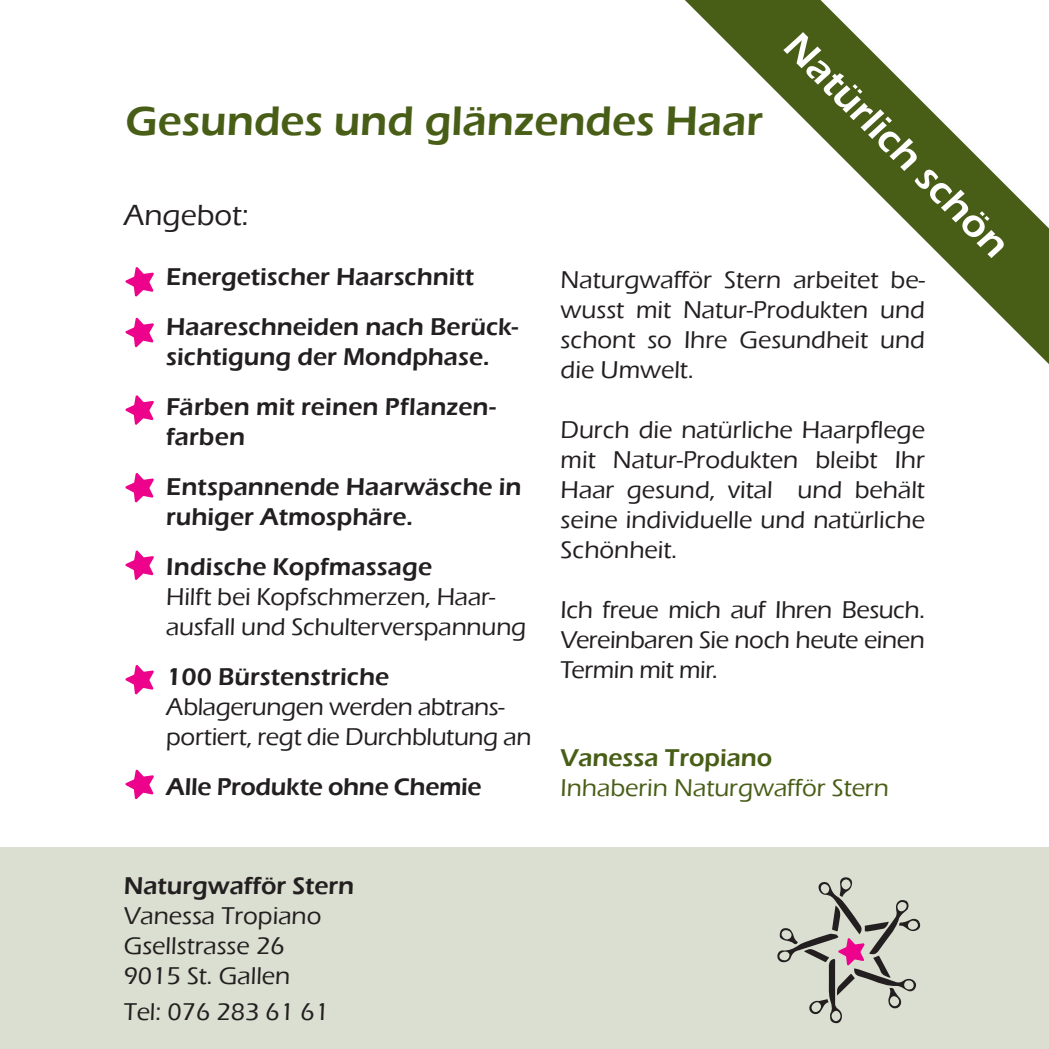
<style>
.page{position:relative;width:1049px;height:1049px;background:#fff}
.page>*{position:absolute;margin:0;border:0;box-sizing:border-box;transform-origin:0 0}
.t1{font:600 42.5px "Eras ITC";color:#485e17}
.t2{font:600 40px "Eras ITC";color:#fff}
.t3{font:500 30px "Eras ITC";color:#231f20}
.t4{font:500 25px/30px "Eras ITC";color:#231f20}
.t5{font:600 25px/50px "Eras ITC";color:#231f20}
.t6{font:500 25px "Eras ITC";color:#485e17}
.t7{font:600 25px "Eras ITC";color:#485e17}
</style>
<div class="page">
<div style="left:0;top:847px;width:1049px;height:202px;background:#dbdfd1"></div>
<svg style="left:777px;top:877px;width:144px;height:146px"></svg>
<svg style="left:685px;top:0;width:364px;height:364px"></svg>
<svg style="left:125px;top:267px;width:29px;height:30px"></svg>
<svg style="left:125px;top:395px;width:29px;height:30px"></svg>
<svg style="left:125px;top:473px;width:29px;height:30px"></svg>
<svg style="left:125px;top:550px;width:29px;height:30px"></svg>
<svg style="left:125px;top:665px;width:29px;height:30px"></svg>
<svg style="left:125px;top:769px;width:29px;height:30px"></svg>
<svg style="left:125px;top:317px;width:29px;height:30px"></svg>
<h1 class="t1" style="left:125px;top:97px;width:639px">Gesundes und glänzendes Haar</h1>
<p class="t3" style="left:124px;top:198px;width:126px">Angebot:</p>
<h2 class="t2" style="left:807px;top:23px;width:301px;rotate:45deg">Natürlich schön</h2>
<p class="t5" style="left:166px;top:252px;width:354px">Energetischer Haarschnitt<br>Haareschneiden nach Berück-</p>
<p class="t5" style="left:166px;top:332px;width:331px">sichtigung der Mondphase.<br>Färben mit reinen Pflanzen-</p>
<p class="t5" style="left:166px;top:412px;width:357px">farben<br>Entspannende Haarwäsche in</p>
<p class="t5" style="left:166px;top:492px;width:267px">ruhiger Atmosphäre.<br>Indische Kopfmassage</p>
<p class="t4" style="left:166px;top:582px;width:362px">Hilft bei Kopfschmerzen, Haar&shy;ausfall und Schulterverspannung</p>
<p class="t5" style="left:166px;top:652px;width:224px">100 Bürstenstriche</p>
<p class="t4" style="left:166px;top:692px;width:367px">Ablagerungen werden abtrans&shy;portiert, regt die Durchblutung an</p>
<p class="t5" style="left:166px;top:762px;width:317px">Alle Produkte ohne Chemie</p>
<p class="t5" style="left:124px;top:861px;width:232px">Naturgwafför Stern</p>
<p class="t4" style="left:124px;top:901px;width:199px">Vanessa Tropiano<br>Gsellstrasse 26<br>9015 St. Gallen</p>
<p class="t4" style="left:124px;top:997px;width:207px">Tel: 076 283 61 61</p>
<p class="t4" style="left:561px;top:265px;width:366px;text-align:justify">Naturgwafför Stern arbeitet be&shy;wusst mit Natur-Produkten und schont so Ihre Gesundheit und die Umwelt.</p>
<p class="t4" style="left:561px;top:415px;width:366px;text-align:justify">Durch die natürliche Haarpflege mit Natur-Produkten bleibt Ihr Haar gesund, vital und behält seine individuelle und natürliche Schönheit.</p>
<p class="t4" style="left:561px;top:595px;width:366px;text-align:justify">Ich freue mich auf Ihren Besuch.<br>Vereinbaren Sie noch heute einen Termin mit mir.</p>
<p class="t7" style="left:561px;top:743px;width:213px">Vanessa Tropiano</p>
<p class="t6" style="left:561px;top:773px;width:330px">Inhaberin Naturgwafför Stern</p>
</div>
